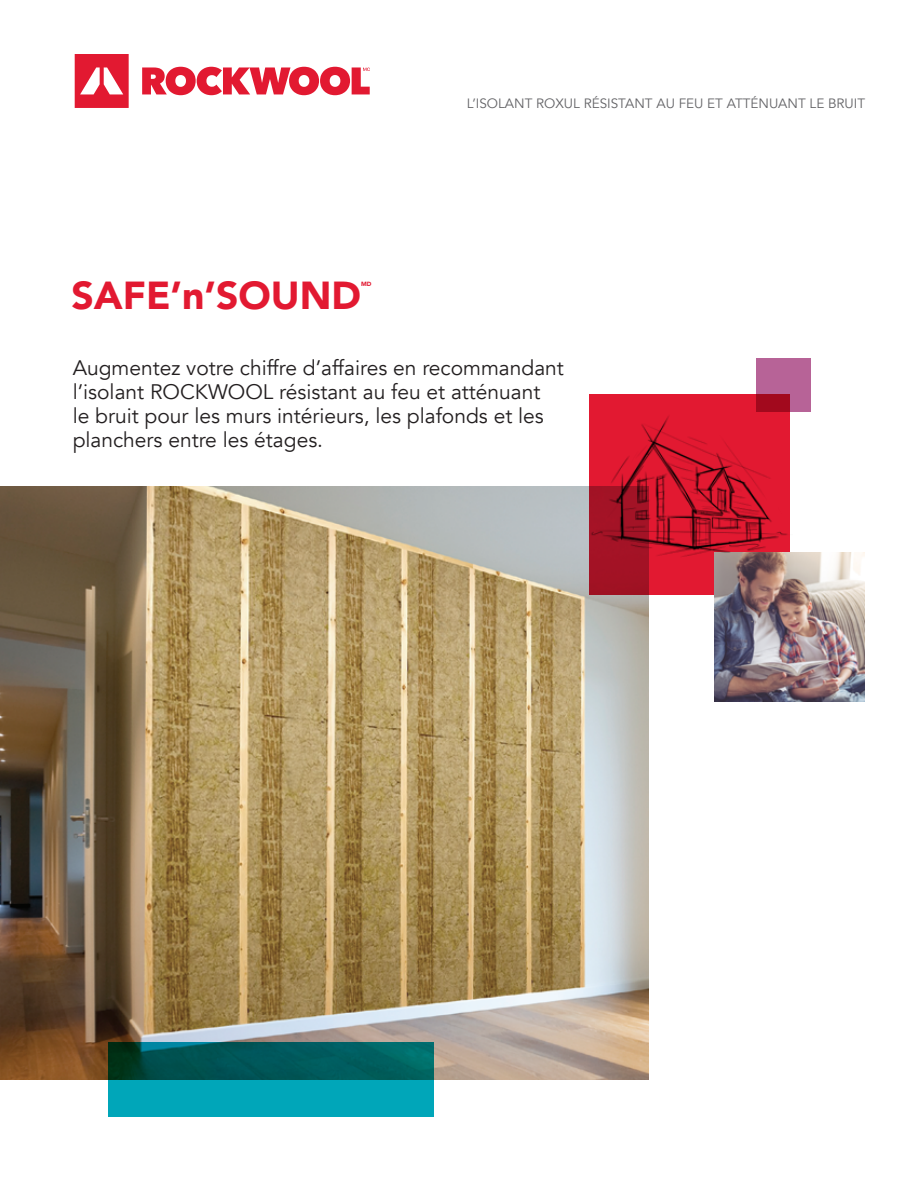
<style>
.page{position:relative;width:918px;height:1188px;background:#fff}
.page>*{position:absolute;margin:0;border:0;box-sizing:border-box;transform-origin:0 0}
.t1{font:900 39px "Avenir";color:#e21931}
.t2{font:21px/24px "Avenir";color:#231f20}
.t3{font:13.5px "Avenir";color:#636366}
.t4{font:900 6.15px "Avenir";color:#e21931}
</style>
<div class="page">
<img style="left:0;top:486px;width:648px;height:594px">
<svg style="left:75px;top:54px;width:54px;height:54px"></svg>
<svg style="left:142px;top:67px;width:228px;height:28px"></svg>
<svg style="left:590px;top:394px;width:166px;height:201px;fill:#e21931"></svg>
<img style="left:715px;top:553px;width:149px;height:149px">
<svg style="left:108px;top:1043px;width:326px;height:74px"></svg>
<div style="left:756px;top:358px;width:54px;height:54px;background:#b76397"></div>
<img style="left:583px;top:404px;width:209px;height:166px">
<h1 class="t1" style="left:72px;top:262px;width:291px">SAFE’n’SOUND</h1>
<p class="t4" style="left:361px;top:279px;width:12px">MD</p>
<p class="t3" style="left:467px;top:95px;width:400px">L’ISOLANT ROXUL RÉSISTANT AU FEU ET ATTÉNUANT LE BRUIT</p>
<p class="t2" style="left:73px;top:356px;width:493px">Augmentez votre chiffre d’affaires en recommandant l’isolant ROCKWOOL résistant au feu et atténuant<br>le bruit pour les murs intérieurs, les plafonds et les planchers entre les étages.</p>
</div>
